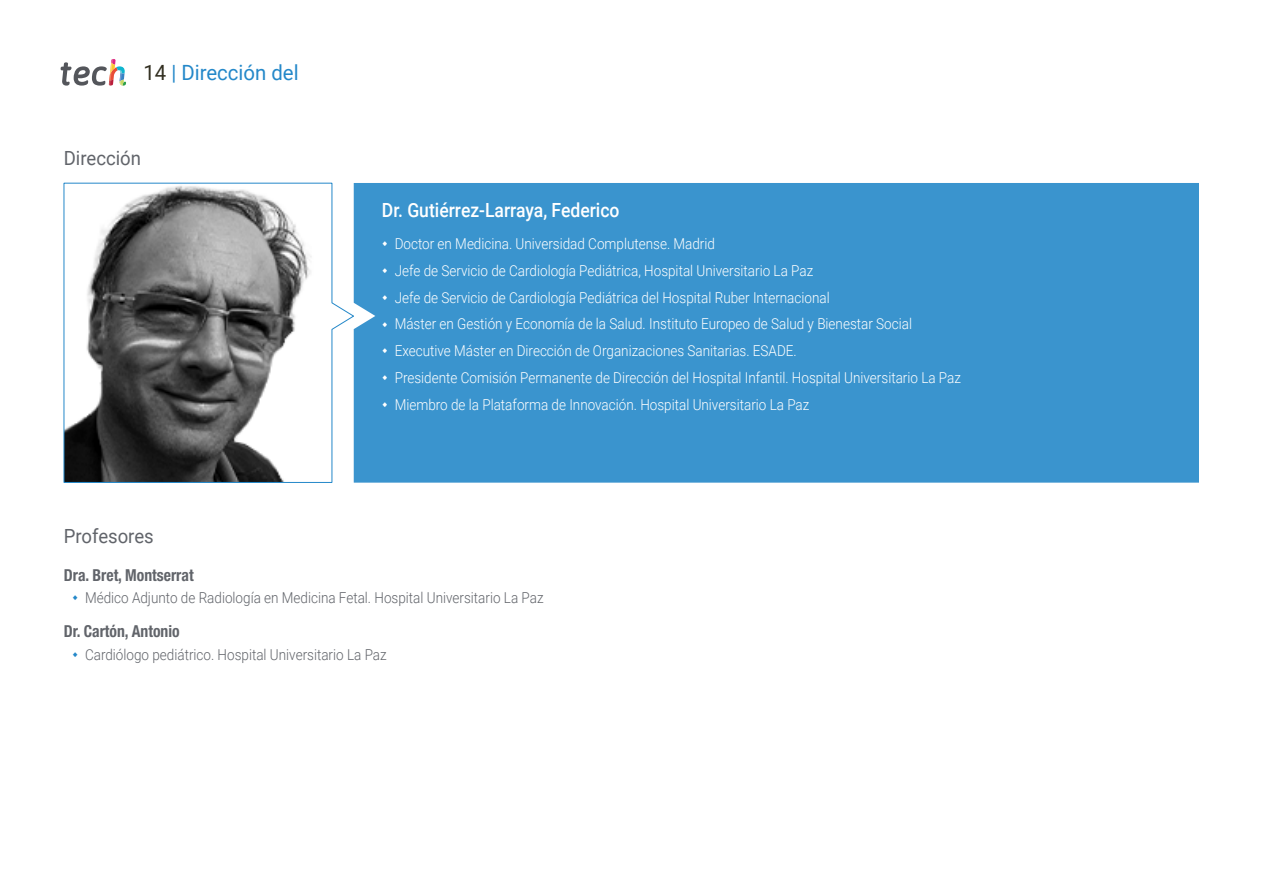
<style>
.page{position:relative;width:1263px;height:893px;background:#fff}
.page>*{position:absolute;margin:0;border:0;box-sizing:border-box;transform-origin:0 0}
.t1{font:21px "Roboto";color:#2488c9}
.t2{font:500 19.5px "Roboto";color:#fff;scale:.9 1}
.t3{font:19.5px "Roboto";color:#61646a;scale:.95 1}
.t4{font:700 condensed 16.5px "Helvetica Neue LT Std";color:#61646a;scale:.95 1}
.t5{font:300 15px/26.7px "Roboto";color:#fff;scale:.9 1}
.t6{font:300 15px "Roboto";color:#61646a;scale:.9 1}
.s1{color:#312e20}
</style>
<div class="page">
<div style="left:354px;top:183px;width:845px;height:300px;background:#3a94ce"></div>
<svg style="left:64px;top:183px;width:290px;height:300px"></svg>
<svg style="left:61px;top:59px;width:65px;height:27px"></svg>
<svg style="left:383px;top:241px;width:4px;height:5px"></svg>
<svg style="left:383px;top:268px;width:4px;height:5px"></svg>
<svg style="left:383px;top:295px;width:4px;height:5px"></svg>
<svg style="left:383px;top:322px;width:4px;height:5px"></svg>
<svg style="left:383px;top:348px;width:4px;height:5px"></svg>
<svg style="left:383px;top:375px;width:4px;height:5px"></svg>
<svg style="left:383px;top:402px;width:4px;height:5px"></svg>
<h1 class="t1" style="left:144px;top:57px;width:157px"><span class="s1">14</span> | Dirección del</h1>
<h2 class="t3" style="left:64px;top:144px;width:83px">Dirección</h2>
<h2 class="t2" style="left:382px;top:197px;width:266px">Dr. Gutiérrez-Larraya, Federico</h2>
<p class="t5" style="left:395px;top:230px;width:631px">Doctor en Medicina. Universidad Complutense. Madrid<br>Jefe de Servicio de Cardiología Pediátrica, Hospital Universitario La Paz<br>Jefe de Servicio de Cardiología Pediátrica del Hospital Ruber Internacional<br>Máster en Gestión y Economía de la Salud. Instituto Europeo de Salud y Bienestar Social Executive Máster en Dirección de Organizaciones Sanitarias. ESADE.<br>Presidente Comisión Permanente de Dirección del Hospital Infantil. Hospital Universitario La Paz Miembro de la Plataforma de Innovación. Hospital Universitario La Paz</p>
<h2 class="t3" style="left:64px;top:522px;width:96px">Profesores</h2>
<p class="t4" style="left:64px;top:565px;width:138px">Dra. Bret, Montserrat</p>
<p class="t6" style="left:85px;top:587px;width:511px">Médico Adjunto de Radiología en Medicina Fetal. Hospital Universitario La Paz</p>
<p class="t4" style="left:64px;top:622px;width:124px">Dr. Cartón, Antonio</p>
<p class="t6" style="left:85px;top:644px;width:337px">Cardiólogo pediátrico. Hospital Universitario La Paz</p>
</div>
